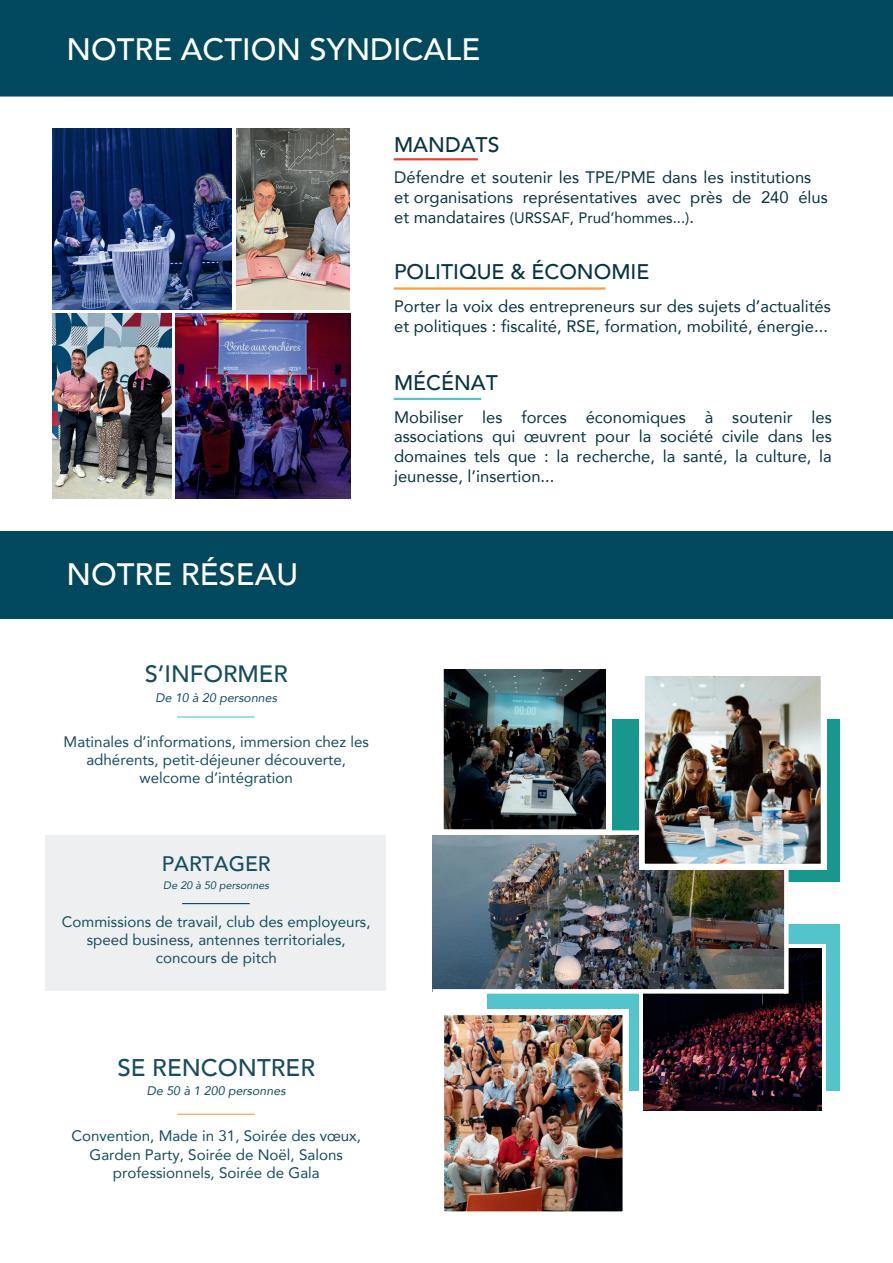
<style>
.page{position:relative;width:893px;height:1263px;background:#fff}
.page>*{position:absolute;margin:0;border:0;box-sizing:border-box;transform-origin:0 0}
.t1{font:500 30.9px "Avenir";color:#fff}
.t2{font:500 24.15px "Avenir";color:#174d5f}
.t3{font:500 23.55px "Avenir";color:#174d5f}
.t4{font:500 21.15px "Avenir";color:#0a3441}
.t5{font:500 21px "Avenir";color:#174d5f}
.t6{font:16.65px/20px "Avenir";color:#0a3441}
.t7{font:16.65px/20px "Avenir";color:#0b3340}
.t8{font:15.15px/18.1px "Avenir";color:#174d5f;text-align:center}
.t9{font:15.15px "Avenir";color:#0b3340}
.t10{font:italic 12.45px "Avenir";color:#174d5f}
.t11{font:italic 10.8px "Avenir";color:#174d5f}
.s1{font-size:16.65px}
</style>
<div class="page">
<img style="left:53px;top:129px;width:179px;height:180px">
<img style="left:176px;top:314px;width:174px;height:185px">
<img style="left:237px;top:129px;width:113px;height:180px">
<img style="left:53px;top:313px;width:119px;height:185px">
<hr style="left:394px;top:158px;width:84px;height:2px;background:#ea422c">
<hr style="left:394px;top:287px;width:211px;height:3px;background:#f69e46">
<hr style="left:394px;top:398px;width:87px;height:2px;background:#54c4cc">
<div style="left:0;top:0;width:893px;height:97px;background:#03495e"></div>
<div style="left:0;top:531px;width:893px;height:88px;background:#03495e"></div>
<hr style="left:177px;top:716px;width:78px;height:1px;background:#54c4cc">
<div style="left:46px;top:835px;width:340px;height:156px;background:#ebeced"></div>
<hr style="left:182px;top:903px;width:68px;height:1px;background:#03495e">
<hr style="left:177px;top:1114px;width:78px;height:1px;background:#f69e46">
<div style="left:487px;top:924px;width:353px;height:167px;background:#54c4cc"></div>
<svg style="left:639px;top:945px;width:186px;height:166px"></svg>
<div style="left:521px;top:719px;width:318px;height:163px;background:#17978e"></div>
<img style="left:643px;top:949px;width:178px;height:162px">
<img style="left:433px;top:835px;width:351px;height:154px">
<div style="left:426px;top:830px;width:216px;height:5px;background:#fff"></div>
<svg style="left:433px;top:989px;width:351px;height:4px"></svg>
<div style="left:784px;top:869px;width:5px;height:125px;background:#fff"></div>
<img style="left:639px;top:676px;width:187px;height:193px">
<img style="left:443px;top:669px;width:168px;height:161px">
<img style="left:444px;top:1009px;width:184px;height:203px">
<h1 class="t1" style="left:66px;top:22px;width:415px">NOTRE ACTION SYNDICALE</h1>
<h1 class="t1" style="left:66px;top:547px;width:233px">NOTRE RÉSEAU</h1>
<h3 class="t4" style="left:394px;top:126px;width:107px">MANDATS</h3>
<p class="t7" style="left:394px;top:166px;width:435px">Défendre et soutenir les TPE/PME dans les institutions et organisations représentatives avec près de 240 élus</p>
<p class="t9" style="left:394px;top:205px;width:302px"><span class="s1">et mandataires</span> (URSSAF, Prud’hommes...)<span class="s1">.</span></p>
<h3 class="t4" style="left:394px;top:254px;width:257px">POLITIQUE &amp; ÉCONOMIE</h3>
<p class="t6" style="left:394px;top:296px;width:438px">Porter la voix des entrepreneurs sur des sujets d’actualités et politiques : fiscalité, RSE, formation, mobilité, énergie...</p>
<h3 class="t4" style="left:394px;top:364px;width:105px">MÉCÉNAT</h3>
<p class="t6" style="left:394px;top:406px;width:439px;text-align:justify">Mobiliser les forces économiques à soutenir les associations qui œuvrent pour la société civile dans les domaines tels que : la recherche, la santé, la culture, la jeunesse, l’insertion...</p>
<h3 class="t3" style="left:145px;top:654px;width:144px">S’INFORMER</h3>
<p class="t10" style="left:155px;top:690px;width:123px">De 10 à 20 personnes</p>
<p class="t8" style="left:64px;top:732px;width:307px">Matinales d’informations, immersion chez les adhérents, petit-déjeuner découverte, welcome d’intégration</p>
<h3 class="t5" style="left:162px;top:846px;width:110px">PARTAGER</h3>
<p class="t11" style="left:163px;top:878px;width:107px">De 20 à 50 personnes</p>
<p class="t8" style="left:62px;top:912px;width:310px">Commissions de travail, club des employeurs, speed business, antennes territoriales, concours de pitch</p>
<h2 class="t2" style="left:118px;top:1047px;width:199px">SE RENCONTRER</h2>
<p class="t10" style="left:147px;top:1083px;width:140px">De 50 à 1 200 personnes</p>
<p class="t8" style="left:71px;top:1127px;width:291px">Convention, Made in 31, Soirée des vœux,<br>Garden Party, Soirée de Noël, Salons professionnels, Soirée de Gala</p>
</div>
